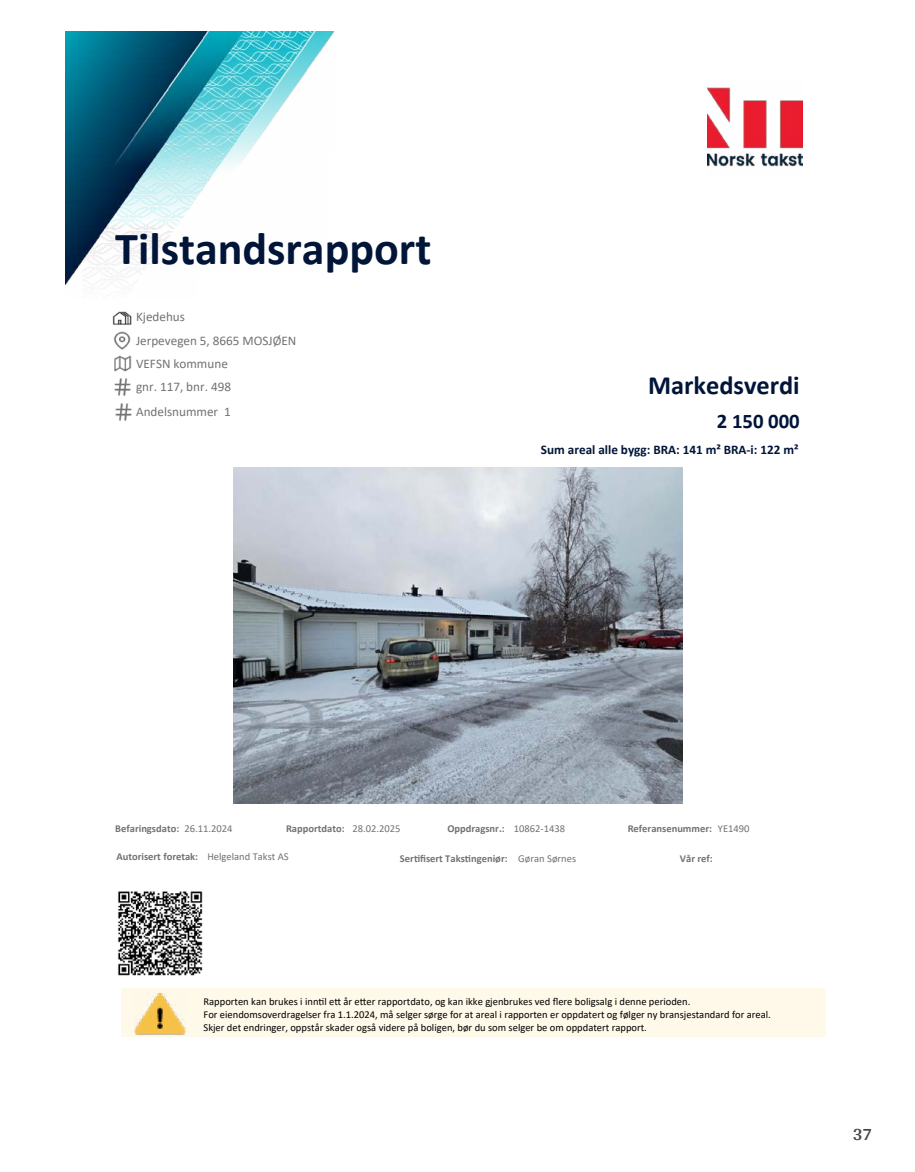
<style>
.page{position:relative;width:915px;height:1172px;background:#fff}
.page>*{position:absolute;margin:0;border:0;box-sizing:border-box;transform-origin:0 0}
.t1{font:700 46.05px "Calibri";color:#011538}
.t2{font:700 26.4px "Calibri";color:#011538}
.t3{font:700 20.7px "Calibri";color:#011538}
.t4{font:700 18px "Arya";color:#414749}
.t5{font:13.2px/24.6px "Calibri";color:#727272}
.t6{font:700 13.2px "Calibri";color:#011538}
.t7{font:10.5px/12.9px "Calibri";color:#000}
.t8{font:700 10.5px "Calibri";color:#727272}
.s1{font-weight:400}
</style>
<div class="page">
<img style="left:65px;top:32px;width:269px;height:257px">
<img style="left:114px;top:355px;width:17px;height:17px">
<img style="left:114px;top:378px;width:17px;height:18px">
<img style="left:114px;top:331px;width:16px;height:19px">
<img style="left:115px;top:403px;width:17px;height:18px">
<img style="left:707px;top:87px;width:95px;height:80px">
<img style="left:117px;top:891px;width:86px;height:85px">
<img style="left:233px;top:467px;width:448px;height:336px">
<div style="left:121px;top:988px;width:703px;height:49px;background:#fff9e9"></div>
<img style="left:134px;top:992px;width:52px;height:43px">
<img style="left:113px;top:311px;width:18px;height:14px">
<h1 class="t1" style="left:115px;top:216px;width:317px">Tilstandsrapport</h1>
<p class="t5" style="left:136px;top:304px;width:50px">Kjedehus</p>
<p class="t5" style="left:136px;top:328px;width:162px">Jerpevegen 5, 8665 MOSJØEN</p>
<p class="t5" style="left:136px;top:374px;width:96px">gnr. 117, bnr. 498<br>Andelsnummer 1</p>
<h2 class="t2" style="left:648px;top:367px;width:153px">Markedsverdi</h2>
<h3 class="t3" style="left:716px;top:407px;width:84px">2 150 000</h3>
<p class="t5" style="left:136px;top:351px;width:93px">VEFSN kommune</p>
<p class="t6" style="left:540px;top:440px;width:259px">Sum areal alle bygg: BRA: 141 m² BRA-i: 122 m²</p>
<p class="t8" style="left:115px;top:821px;width:119px">Befaringsdato: <span class="s1">26.11.2024</span></p>
<p class="t8" style="left:286px;top:821px;width:116px">Rapportdato: <span class="s1">28.02.2025</span></p>
<p class="t8" style="left:447px;top:821px;width:119px">Oppdragsnr.: <span class="s1">10862-1438</span></p>
<p class="t8" style="left:116px;top:849px;width:174px">Autorisert foretak: <span class="s1">Helgeland Takst AS</span></p>
<p class="t8" style="left:400px;top:851px;width:178px">Ser琀椀昀椀sert Taks琀椀ngeniør: <span class="s1">Gøran Sørnes</span></p>
<p class="t8" style="left:627px;top:821px;width:123px">Referansenummer: <span class="s1">YE1490</span></p>
<p class="t8" style="left:679px;top:851px;width:34px">Vår ref:</p>
<p class="t7" style="left:203px;top:995px;width:568px">Rapporten kan brukes i inn琀椀l e琀琀 år e琀琀er rapportdato, og kan ikke gjenbrukes ved 昀氀ere boligsalg i denne perioden.<br>For eiendomsoverdragelser fra 1.1.2024, må selger sørge for at areal i rapporten er oppdatert og følger ny bransjestandard for areal.<br>Skjer det endringer, oppstår skader også videre på boligen, bør du som selger be om oppdatert rapport.</p>
<h3 class="t4" style="left:852px;top:1123px;width:21px">37</h3>
</div>
